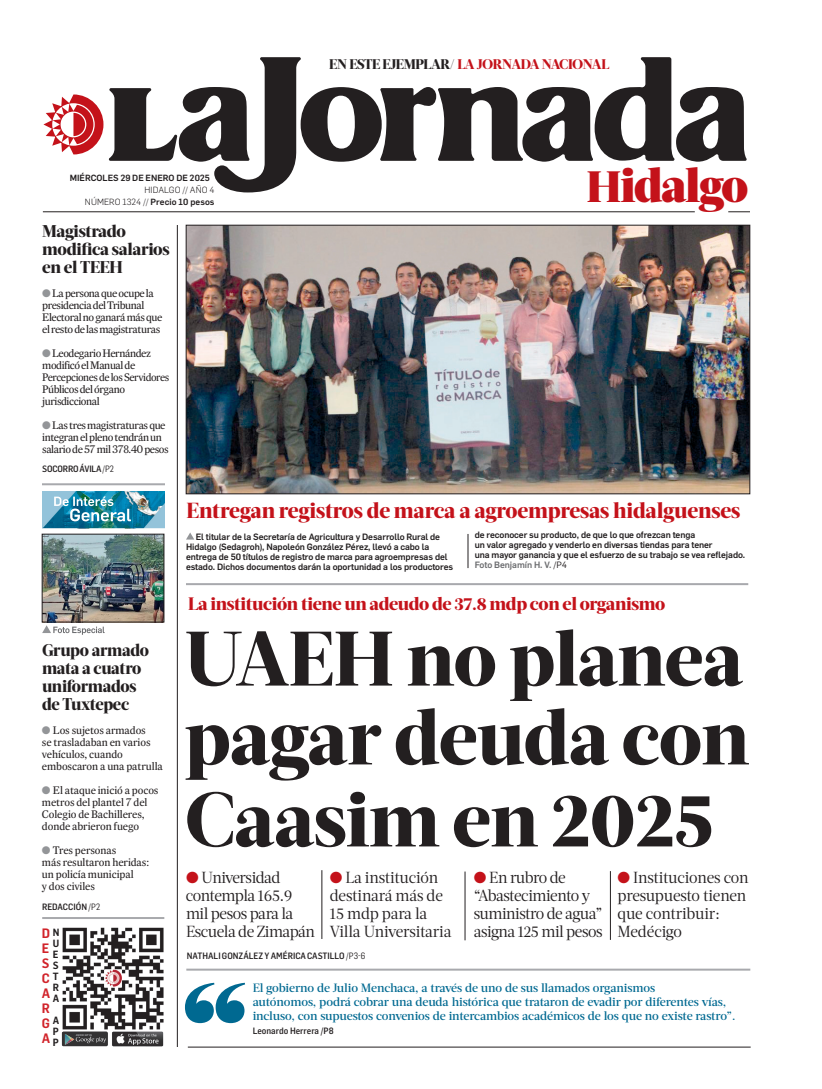
<style>
.page{position:relative;width:822px;height:1089px;background:#fff}
.page>*{position:absolute;margin:0;border:0;box-sizing:border-box;transform-origin:0 0}
.t1{font:800 77px/80.4px "Acta Headline";letter-spacing:-.01em;color:#231f20;text-align:justify}
.t2{font:900 47.8px "Acta Headline";letter-spacing:-.03em;color:#c4121a}
.t3{font:800 21.8px "Acta Headline";letter-spacing:-.01em;color:#c4121a}
.t4{font:800 18px "Acta Headline";letter-spacing:-.02em;color:#c4121a}
.t5{font:800 17px/18px "Acta Headline";letter-spacing:-.02em;color:#231f20}
.t6{font:16px/18px "Acta Deck";letter-spacing:-.03em;color:#231f20;scale:.96 1}
.t7{font:16px/18px "Acta Deck";letter-spacing:-.01em;color:#231f20;scale:.96 1}
.t8{font:800 13.9px "Acta Headline";letter-spacing:-.03em;color:#c4121a}
.t9{font:600 13.4px/15.1px "Flama Semicondensed";color:#d1232a;text-align:justify}
.t10{font:500 12px/14px "Acta Deck";letter-spacing:-.01em;color:#006991}
.t11{font:11px/12px "Expresso Tx";letter-spacing:-.04em;color:#231f20}
.t12{font:11px/12px "Expresso Tx";letter-spacing:-.01em;color:#231f20}
.t13{font:600 10.3px/11px "Flama Semicondensed";color:#231f20;text-align:justify}
.t14{font:500 9px/10px "Flama";letter-spacing:-.01em;color:#231f20}
.t15{font:500 9px "Flama Semicond";color:#231f20}
.t16{font:500 9px "Flama Semicond";letter-spacing:-.02em;color:#231f20}
.t17{font:300 8.8px/12px "Flama";letter-spacing:.01em;color:#231f20;text-align:right}
.t18{font:500 8.8px "Flama";color:#231f20}
.s1{font-weight:500}
.s2{color:#939598}
.s3{font-weight:400}
.s4{color:#231f20}
.s5{font-size:43.8px}
.s6{color:#6c6d70}
.s7{color:#c4121a}
</style>
<div class="page">
<svg style="left:109px;top:57px;width:638px;height:135px"></svg>
<svg style="left:43px;top:94px;width:60px;height:60px"></svg>
<hr style="left:43px;top:212px;width:652px;height:1px;background:#231f20">
<svg style="left:728px;top:212px;width:22px;height:1px"></svg>
<hr style="left:42px;top:917px;width:122px;height:2px;background:#a8a9ad">
<hr style="left:42px;top:483px;width:123px;height:2px;background:#a8a9ad">
<hr style="left:177px;top:225px;width:1px;height:822px;background:#231f20">
<hr style="left:610px;top:871px;width:1px;height:69px;background:#231f20">
<hr style="left:465px;top:872px;width:1px;height:68px;background:#231f20">
<hr style="left:322px;top:870px;width:1px;height:69px;background:#231f20">
<img style="left:188px;top:227px;width:560px;height:265px">
<div style="left:186px;top:225px;width:564px;height:269px;border:1px solid #231f20"></div>
<svg style="left:186px;top:532px;width:8px;height:8px"></svg>
<hr style="left:468px;top:534px;width:1px;height:34px;background:#231f20">
<hr style="left:186px;top:583px;width:562px;height:2px;background:#a8a9ad">
<img style="left:154px;top:928px;width:10px;height:101px">
<img style="left:63px;top:928px;width:91px;height:101px">
<img style="left:62px;top:1031px;width:101px;height:16px">
<hr style="left:188px;top:1047px;width:563px;height:1px;background:#231f20">
<svg style="left:185px;top:983px;width:60px;height:40px"></svg>
<hr style="left:186px;top:969px;width:564px;height:2px;background:#a8a9ad">
<img style="left:42px;top:492px;width:122px;height:38px">
<svg style="left:42px;top:625px;width:63px;height:10px"></svg>
<img style="left:44px;top:536px;width:118px;height:84px">
<div style="left:42px;top:534px;width:122px;height:88px;border:1px solid #231f20"></div>
<p class="t18" style="left:70px;top:171px;width:142px">MIÉRCOLES 29 DE ENERO DE 2025</p>
<p class="t17" style="left:85px;top:183px;width:131px">HIDALGO // AÑO 4<br>NÚMERO 1324 // <span class="s1">Precio 10 pesos</span></p>
<h3 class="t5" style="left:42px;top:223px;width:129px">Magistrado modifica salarios en el TEEH</h3>
<p class="t11" style="left:42px;top:287px;width:122px"><span class="s2">●</span> La persona que ocupe la presidencia del Tribunal<br>Electoral no ganará más que el resto de las magistraturas</p>
<p class="t11" style="left:42px;top:348px;width:129px"><span class="s2">●</span> Leodegario Hernández modificó el Manual de<br>Percepciones de los Servidores<br>Públicos del órgano jurisdiccional</p>
<p class="t11" style="left:42px;top:419px;width:128px"><span class="s2">●</span> Las tres magistraturas que integran el pleno tendrán un salario de 57 mil 378.40 pesos</p>
<p class="t16" style="left:42px;top:463px;width:73px">SOCORRO ÁVILA <span class="s3">/P2</span></p>
<h3 class="t8" style="left:329px;top:56px;width:282px"><span class="s4">EN ESTE EJEMPLAR/</span> LA JORNADA NACIONAL</h3>
<h2 class="t2" style="left:587px;top:157px;width:163px"><span class="s5">H</span>idalgo</h2>
<h3 class="t3" style="left:186px;top:497px;width:555px">Entregan registros de marca a agroempresas hidalguenses</h3>
<h3 class="t5" style="left:42px;top:642px;width:109px">Grupo armado mata a cuatro uniformados de Tuxtepec</h3>
<p class="t12" style="left:42px;top:724px;width:122px"><span class="s2">●</span> Los sujetos armados<br>se trasladaban en varios vehículos, cuando emboscaron a una patrulla</p>
<p class="t12" style="left:42px;top:784px;width:118px"><span class="s2">●</span> El ataque inició a pocos metros del plantel 7 del<br>Colegio de Bachilleres, donde abrieron fuego</p>
<p class="t12" style="left:42px;top:844px;width:109px"><span class="s2">●</span> Tres personas<br>más resultaron heridas: un policía municipal<br>y dos civiles</p>
<p class="t15" style="left:42px;top:901px;width:60px">REDACCIÓN<span class="s3">/P2</span></p>
<p class="t13" style="left:53px;top:926px;width:8px">N U E S T R A</p>
<p class="t13" style="left:53px;top:1014px;width:8px">A P P</p>
<h3 class="t9" style="left:42px;top:925px;width:10px">D E S C A R G A</h3>
<p class="t14" style="left:186px;top:531px;width:269px;text-indent:10px">El titular de la Secretaría de Agricultura y Desarrollo Rural de Hidalgo (Sedagroh), Napoleón González Pérez, llevó a cabo la entrega de 50 títulos de registro de marca para agroempresas del estado. Dichos documentos darán la oportunidad a los productores</p>
<p class="t14" style="left:475px;top:530px;width:272px">de reconocer su producto, de que lo que ofrezcan tenga<br>un valor agregado y venderlo en diversas tiendas para tener<br>una mayor ganancia y que el esfuerzo de su trabajo se vea reflejado.<br><span class="s6">Foto Benjamín H. V.</span> <span class="s3">/P4</span></p>
<h3 class="t4" style="left:188px;top:593px;width:479px">La institución tiene un adeudo de 37.8 mdp con el organismo</h3>
<h1 class="t1" style="left:185px;top:619px;width:566px">UAEH no planea pagar deuda con Caasim en 2025</h1>
<h3 class="t6" style="left:186px;top:869px;width:136px"><span class="s7">●</span> Universidad contempla 165.9 mil pesos para la<br>Escuela de Zimapán</h3>
<h3 class="t7" style="left:330px;top:869px;width:128px"><span class="s7">●</span> La institución destinará más de<br>15 mdp para la<br>Villa Universitaria</h3>
<h3 class="t6" style="left:474px;top:869px;width:136px"><span class="s7">●</span> En rubro de “Abastecimiento y suministro de agua” asigna 125 mil pesos</h3>
<h3 class="t7" style="left:618px;top:869px;width:138px"><span class="s7">●</span> Instituciones con presupuesto tienen que contribuir:<br>Medécigo</h3>
<p class="t15" style="left:187px;top:950px;width:180px">NATHALI GONZÁLEZ Y AMÉRICA CASTILLO <span class="s3">/P3-6</span></p>
<p class="t10" style="left:253px;top:981px;width:484px">El gobierno de Julio Menchaca, a través de uno de sus llamados organismos<br>autónomos, podrá cobrar una deuda histórica que trataron de evadir por diferentes vías, incluso, con supuestos convenios de intercambios académicos de los que no existe rastro”.</p>
<p class="t15" style="left:253px;top:1025px;width:83px">Leonardo Herrera /P8</p>
</div>
